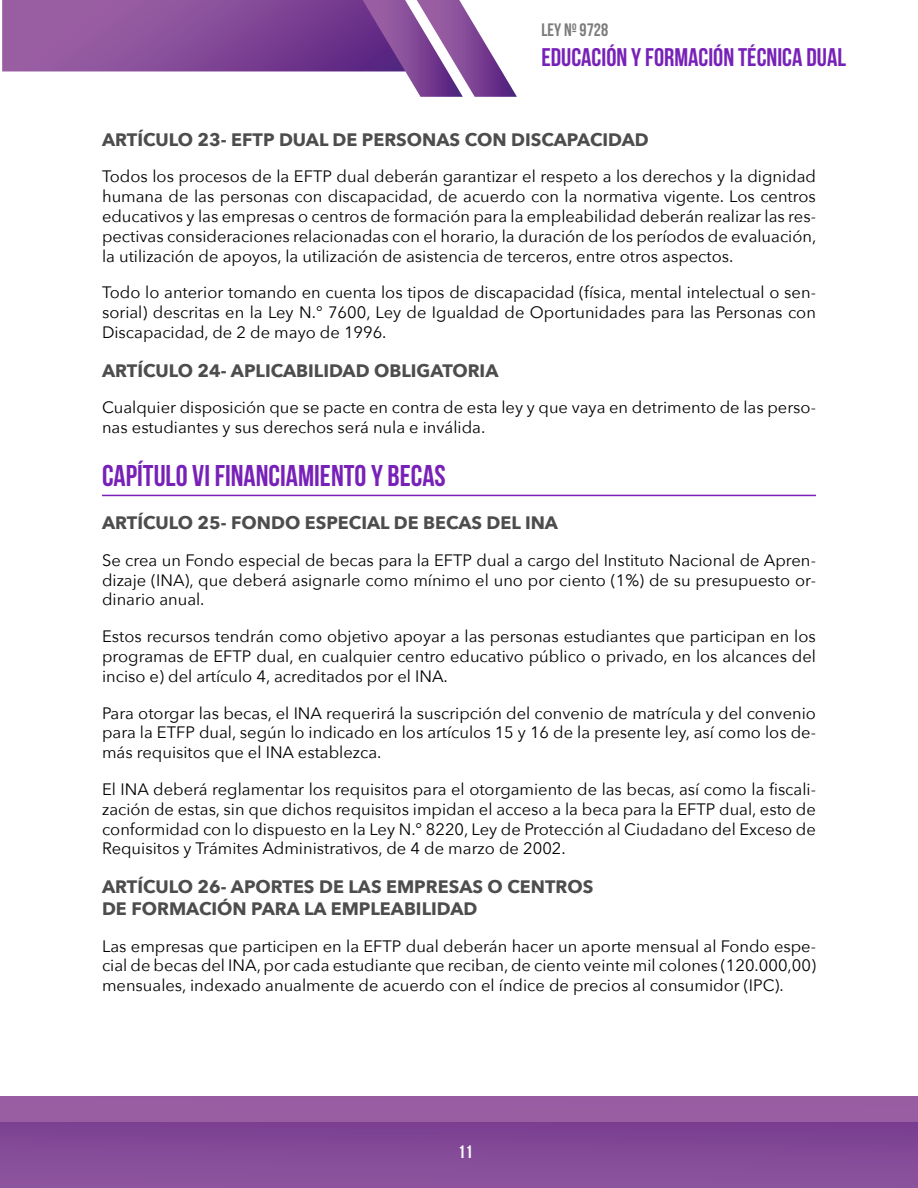
<style>
.page{position:relative;width:918px;height:1188px;background:#fff}
.page>*{position:absolute;margin:0;border:0;box-sizing:border-box;transform-origin:0 0}
.tituloCapítulos{font:700 30px "Bebas Neue";color:#7821b8}
.t1{font:700 25.5px "Bebas Neue";color:#7821b8}
.articulos{font:700 18px/21.6px "Avenir Next";color:#4d4d4d}
.t2{font:700 18px "Bebas Neue";color:#7c7b7b}
.t3{font:700 18px "Bebas Neue";color:#fff}
.textBase{font:16.5px/19.8px "Avenir Next";color:#000;text-align:justify}
</style>
<div class="page">
<div style="left:0;top:1097px;width:918px;height:91px;background:#995da2"></div>
<div style="left:0;top:1122px;width:918px;height:66px;background:#844c98"></div>
<svg style="left:2px;top:0;width:515px;height:97px"></svg>
<hr style="left:102px;top:495px;width:714px;height:1px;background:#7821b8">
<p class="t2" style="left:541px;top:20px;width:68px">LEY Nº 9728</p>
<h2 class="t1" style="left:541px;top:44px;width:306px">EDUCACIÓN Y FORMACIÓN TÉCNICA DUAL</h2>
<p class="articulos" style="left:102px;top:128px;width:548px">ARTÍCULO 23- EFTP DUAL DE PERSONAS CON DISCAPACIDAD</p>
<p class="textBase" style="left:102px;top:166px;width:716px">Todos los procesos de la EFTP dual deberán garantizar el respeto a los derechos y la dignidad humana de las personas con discapacidad, de acuerdo con la normativa vigente. Los centros educativos y las empresas o centros de formación para la empleabilidad deberán realizar las res&shy;pectivas consideraciones relacionadas con el horario, la duración de los períodos de evaluación, la utilización de apoyos, la utilización de asistencia de terceros, entre otros aspectos.</p>
<p class="textBase" style="left:102px;top:282px;width:715px">Todo lo anterior tomando en cuenta los tipos de discapacidad (física, mental intelectual o sen&shy;sorial) descritas en la Ley N.° 7600, Ley de Igualdad de Oportunidades para las Personas con Discapacidad, de 2 de mayo de 1996.</p>
<p class="articulos" style="left:102px;top:359px;width:398px">ARTÍCULO 24- APLICABILIDAD OBLIGATORIA</p>
<p class="textBase" style="left:102px;top:397px;width:715px">Cualquier disposición que se pacte en contra de esta ley y que vaya en detrimento de las perso&shy;nas estudiantes y sus derechos será nula e inválida.</p>
<p class="tituloCapítulos" style="left:102px;top:459px;width:345px">CAPÍTULO VI FINANCIAMIENTO Y BECAS</p>
<p class="articulos" style="left:102px;top:512px;width:458px">ARTÍCULO 25- FONDO ESPECIAL DE BECAS DEL INA</p>
<p class="textBase" style="left:102px;top:550px;width:715px">Se crea un Fondo especial de becas para la EFTP dual a cargo del Instituto Nacional de Apren&shy;dizaje (INA), que deberá asignarle como mínimo el uno por ciento (1%) de su presupuesto or&shy;dinario anual.</p>
<p class="textBase" style="left:102px;top:626px;width:715px">Estos recursos tendrán como objetivo apoyar a las personas estudiantes que participan en los programas de EFTP dual, en cualquier centro educativo público o privado, en los alcances del inciso e) del artículo 4, acreditados por el INA.</p>
<p class="textBase" style="left:102px;top:702px;width:715px">Para otorgar las becas, el INA requerirá la suscripción del convenio de matrícula y del convenio para la ETFP dual, según lo indicado en los artículos 15 y 16 de la presente ley, así como los de&shy;más requisitos que el INA establezca.</p>
<p class="textBase" style="left:102px;top:779px;width:715px">El INA deberá reglamentar los requisitos para el otorgamiento de las becas, así como la fiscali&shy;zación de estas, sin que dichos requisitos impidan el acceso a la beca para la EFTP dual, esto de conformidad con lo dispuesto en la Ley N.° 8220, Ley de Protección al Ciudadano del Exceso de Requisitos y Trámites Administrativos, de 4 de marzo de 2002.</p>
<p class="articulos" style="left:102px;top:876px;width:493px">ARTÍCULO 26- APORTES DE LAS EMPRESAS O CENTROS<br>DE FORMACIÓN PARA LA EMPLEABILIDAD</p>
<p class="textBase" style="left:102px;top:935px;width:715px">Las empresas que participen en la EFTP dual deberán hacer un aporte mensual al Fondo espe&shy;cial de becas del INA, por cada estudiante que reciban, de ciento veinte mil colones (120.000,00) mensuales, indexado anualmente de acuerdo con el índice de precios al consumidor (IPC).</p>
<p class="t3" style="left:458px;top:1141px;width:16px">11</p>
</div>
